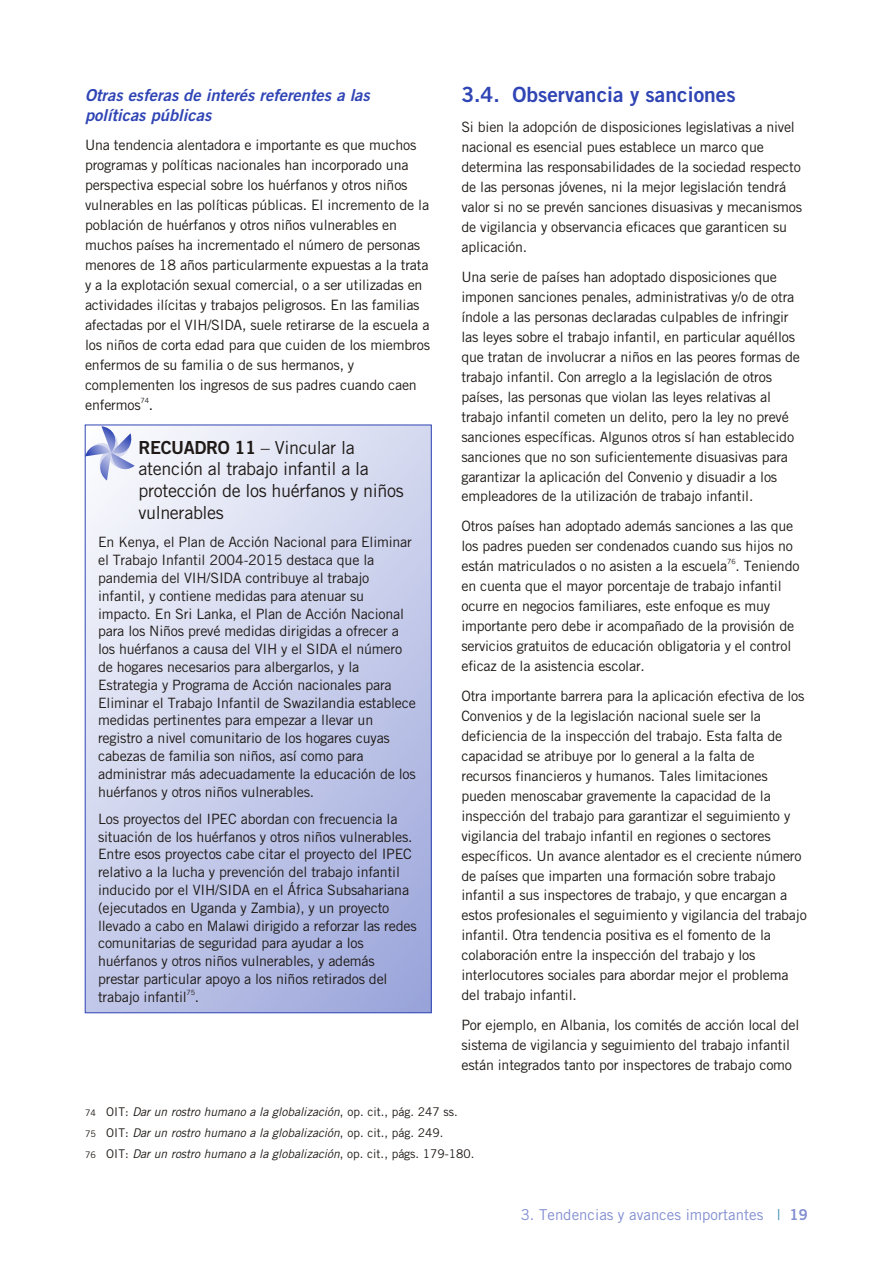
<style>
.page{position:relative;width:894px;height:1263px;background:#fff}
.page>*{position:absolute;margin:0;border:0;box-sizing:border-box;transform-origin:0 0}
.t1{font:21px "Trade Gothic Bold Two";color:#3045b5}
.t2{font:18px/21.6px "Trade Gothic";letter-spacing:-.02em;color:#1f1a17}
.t3{font:italic 16.5px/19.8px "Trade Gothic Bold Two";letter-spacing:.005em;color:#3045b5}
.t4{font:15px "Trade Gothic";letter-spacing:.005em;color:#828fd1}
.t5{font:14.25px/20px "Trade Gothic";letter-spacing:-.015em;color:#1f1a17}
.t6{font:14.25px "Trade Gothic";color:#000}
.t7{font:italic 12px/21px "Trade Gothic";letter-spacing:-.005em;color:#1f1a17}
.t8{font:7.2px "Trade Gothic";color:#1f1a17}
.s1{font-family:"Trade Gothic Bold Two"}
.s2{font-style:normal;font-size:9px}
.s3{font-style:normal}
.s4{color:#338cb3}
</style>
<div class="page">
<svg style="left:87px;top:427px;width:342px;height:584px;background:#cacfeb"></svg>
<svg style="left:85px;top:426px;width:50px;height:55px"></svg>
<p class="t3" style="left:85px;top:86px;width:286px">Otras esferas de interés referentes a las políticas públicas</p>
<p class="t5" style="left:85px;top:137px;width:347px">Una tendencia alentadora e importante es que muchos programas y políticas nacionales han incorporado una perspectiva especial sobre los huérfanos y otros niños vulnerables en las políticas públicas. El incremento de la población de huérfanos y otros niños vulnerables en muchos países ha incrementado el número de personas menores de 18 años particularmente expuestas a la trata y a la explotación sexual comercial, o a ser utilizadas en actividades ilícitas y trabajos peligrosos. En las familias afectadas por el VIH/SIDA, suele retirarse de la escuela a los niños de corta edad para que cuiden de los miembros enfermos de su familia o de sus hermanos, y complementen los ingresos de sus padres cuando caen enfermos</p>
<p class="t8" style="left:141px;top:397px;width:10px">74</p>
<p class="t6" style="left:149px;top:399px;width:6px">.</p>
<p class="t2" style="left:138px;top:438px;width:267px"><span class="s1">RECUADRO 11</span> – Vincular la atención al trabajo infantil a la protección de los huérfanos y niños vulnerables</p>
<p class="t5" style="left:98px;top:534px;width:319px;line-height:17.9px">En Kenya, el Plan de Acción Nacional para Eliminar el Trabajo Infantil 2004-2015 destaca que la pandemia del VIH/SIDA contribuye al trabajo infantil, y contiene medidas para atenuar su impacto. En Sri Lanka, el Plan de Acción Nacional para los Niños prevé medidas dirigidas a ofrecer a los huérfanos a causa del VIH y el SIDA el número de hogares necesarios para albergarlos, y la Estrategia y Programa de Acción nacionales para Eliminar el Trabajo Infantil de Swazilandia establece medidas pertinentes para empezar a llevar un registro a nivel comunitario de los hogares cuyas cabezas de familia son niños, así como para administrar más adecuadamente la educación de los huérfanos y otros niños vulnerables.</p>
<p class="t5" style="left:98px;top:811px;width:320px;line-height:17.9px">Los proyectos del IPEC abordan con frecuencia la situación de los huérfanos y otros niños vulnerables.<br>Entre esos proyectos cabe citar el proyecto del IPEC relativo a la lucha y prevención del trabajo infantil inducido por el VIH/SIDA en el África Subsahariana (ejecutados en Uganda y Zambia), y un proyecto llevado a cabo en Malawi dirigido a reforzar las redes comunitarias de seguridad para ayudar a los huérfanos y otros niños vulnerables, y además prestar particular apoyo a los niños retirados del trabajo infantil</p>
<p class="t8" style="left:187px;top:989px;width:10px">75</p>
<p class="t5" style="left:195px;top:988px;width:6px">.</p>
<h1 class="t1" style="left:461px;top:86px;width:276px">3.4. Observancia y sanciones</h1>
<p class="t5" style="left:461px;top:118px;width:342px">Si bien la adopción de disposiciones legislativas a nivel nacional es esencial pues establece un marco que determina las responsabilidades de la sociedad respecto de las personas jóvenes, ni la mejor legislación tendrá valor si no se prevén sanciones disuasivas y mecanismos de vigilancia y observancia eficaces que garanticen su aplicación.</p>
<p class="t5" style="left:461px;top:268px;width:340px">Una serie de países han adoptado disposiciones que imponen sanciones penales, administrativas y/o de otra índole a las personas declaradas culpables de infringir las leyes sobre el trabajo infantil, en particular aquéllos que tratan de involucrar a niños en las peores formas de trabajo infantil. Con arreglo a la legislación de otros países, las personas que violan las leyes relativas al trabajo infantil cometen un delito, pero la ley no prevé sanciones específicas. Algunos otros sí han establecido sanciones que no son suficientemente disuasivas para garantizar la aplicación del Convenio y disuadir a los empleadores de la utilización de trabajo infantil.</p>
<p class="t5" style="left:461px;top:517px;width:333px;text-align:justify">Otros países han adoptado además sanciones a las que los padres pueden ser condenados cuando sus hijos no están matriculados o no asisten a la escuela</p>
<p class="t8" style="left:727px;top:559px;width:10px">76</p>
<p class="t5" style="left:461px;top:557px;width:340px;text-indent:274px">. Teniendo en cuenta que el mayor porcentaje de trabajo infantil ocurre en negocios familiares, este enfoque es muy importante pero debe ir acompañado de la provisión de servicios gratuitos de educación obligatoria y el control eficaz de la asistencia escolar.</p>
<p class="t5" style="left:461px;top:687px;width:347px">Otra importante barrera para la aplicación efectiva de los Convenios y de la legislación nacional suele ser la deficiencia de la inspección del trabajo. Esta falta de capacidad se atribuye por lo general a la falta de recursos financieros y humanos. Tales limitaciones pueden menoscabar gravemente la capacidad de la inspección del trabajo para garantizar el seguimiento y vigilancia del trabajo infantil en regiones o sectores específicos. Un avance alentador es el creciente número de países que imparten una formación sobre trabajo infantil a sus inspectores de trabajo, y que encargan a estos profesionales el seguimiento y vigilancia del trabajo infantil. Otra tendencia positiva es el fomento de la colaboración entre la inspección del trabajo y los interlocutores sociales para abordar mejor el problema del trabajo infantil.</p>
<p class="t5" style="left:461px;top:1016px;width:339px">Por ejemplo, en Albania, los comités de acción local del sistema de vigilancia y seguimiento del trabajo infantil están integrados tanto por inspectores de trabajo como</p>
<p class="t7" style="left:85px;top:1103px;width:391px"><span class="s2">74</span> <span class="s3">OIT:</span> Dar un rostro humano a la globalización<span class="s3">, op. cit., pág. 247 ss.<br></span><span class="s2">75</span> <span class="s3">OIT:</span> Dar un rostro humano a la globalización<span class="s3">, op. cit., pág. 249.<br></span><span class="s2">76</span> <span class="s3">OIT:</span> Dar un rostro humano a la globalización<span class="s3">, op. cit., págs. 179-180.</span></p>
<p class="t4" style="left:521px;top:1208px;width:289px">3. Tendencias y avances importantes <span class="s4">|</span> <span class="s1">19</span></p>
</div>
